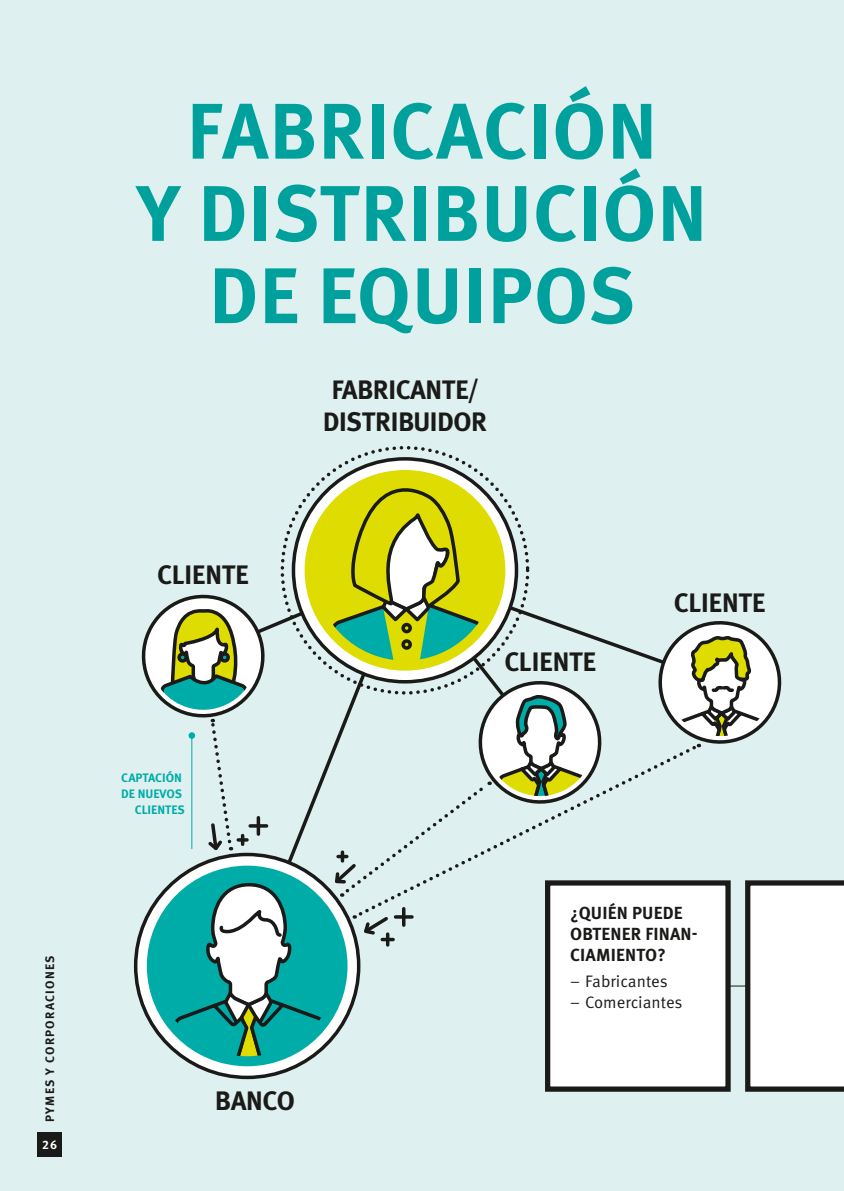
<style>
.page{position:relative;width:844px;height:1191px;background:#fff}
.page>*{position:absolute;margin:0;border:0;box-sizing:border-box;transform-origin:0 0}
.t1{font:700 78.75px/82.2px "Meta Pro";letter-spacing:.01em;color:#00aca8;text-align:center}
.t2{font:700 26.6px/32px "Meta";color:#1a1a18;text-align:center}
.t3{font:700 17.5px/21px "Meta Pro";letter-spacing:.01em;color:#1a1a18}
.t4{font:16.62px "Meta Pro Norm";color:#1a1a18}
.t5{font:700 12.25px/15.8px "Meta Pro";color:#00aca8;text-align:right}
.t6{font:700 12.25px "Meta Pro";letter-spacing:.1em;color:#1a1a18}
.t7{font:700 12.25px "Meta Pro";color:#fff}
</style>
<div class="page">
<div style="left:0;top:0;width:843px;height:1191px;background:#def0ef"></div>
<svg style="left:135px;top:469px;width:708px;height:622px"></svg>
<svg style="left:382px;top:937px;width:11px;height:4px"></svg>
<div style="left:38px;top:1132px;width:24px;height:24px;background:#1a1a18"></div>
<p class="t6" style="left:40px;top:1121px;width:167px;rotate:-90deg">PYMES Y CORPORACIONES</p>
<p class="t7" style="left:42px;top:1135px;width:17px">26</p>
<h1 class="t1" style="left:137px;top:85px;width:571px">FABRICACIÓN<br>Y DISTRIBUCIÓN<br>DE EQUIPOS</h1>
<p class="t2" style="left:323px;top:373px;width:165px">FABRICANTE/<br>DISTRIBUIDOR</p>
<p class="t2" style="left:157px;top:559px;width:93px">CLIENTE</p>
<p class="t5" style="left:121px;top:769px;width:65px">CAPTACIÓN<br>DE NUEVOS<br>CLIENTES</p>
<p class="t2" style="left:215px;top:1084px;width:81px">BANCO</p>
<p class="t2" style="left:504px;top:645px;width:93px">CLIENTE</p>
<p class="t2" style="left:674px;top:587px;width:93px">CLIENTE</p>
<p class="t3" style="left:570px;top:901px;width:129px">¿QUIÉN PUEDE<br>OBTENER FINAN-<br>CIAMIENTO?</p>
<p class="t4" style="left:570px;top:968px;width:99px">– Fabricantes</p>
<p class="t4" style="left:570px;top:989px;width:114px">– Comerciantes</p>
</div>
